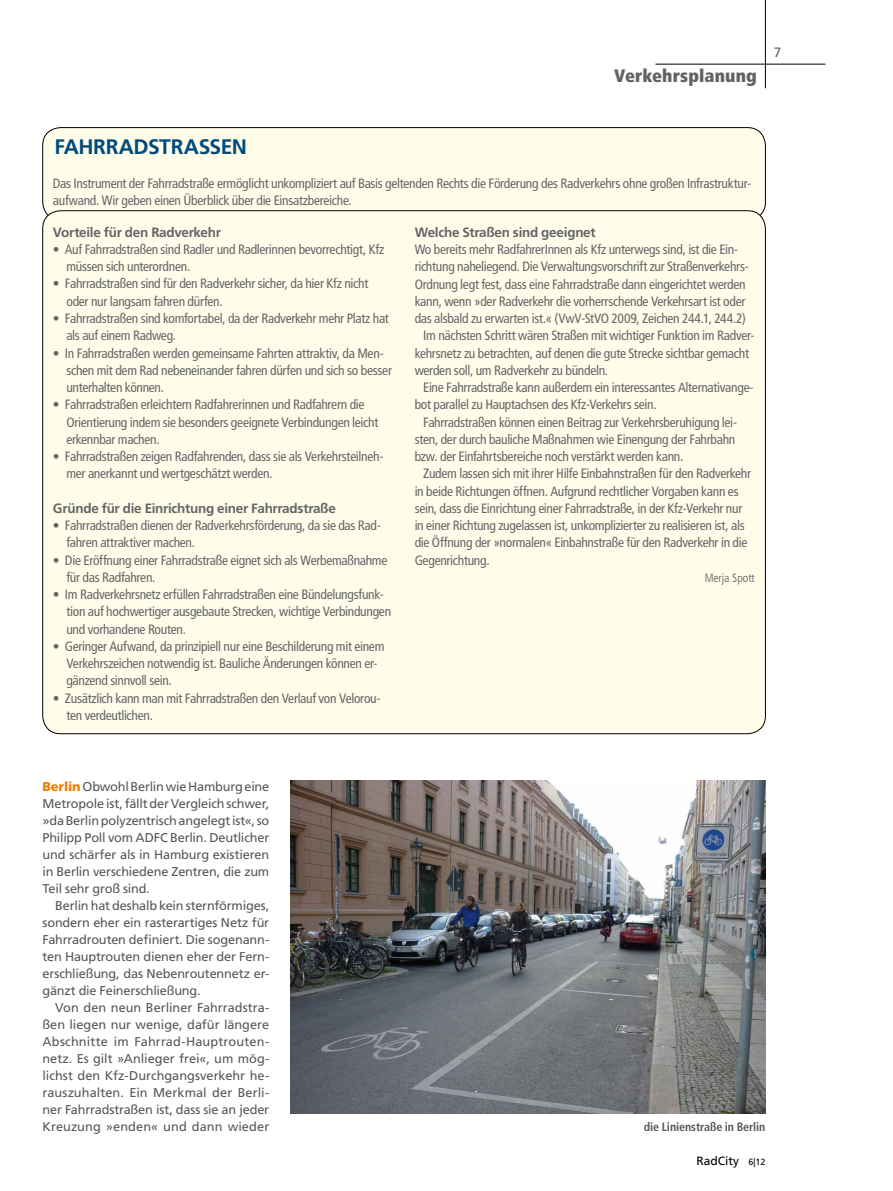
<style>
.page{position:relative;width:893px;height:1191px;background:#fff}
.page>*{position:absolute;margin:0;border:0;box-sizing:border-box;transform-origin:0 0}
.t1{font:700 21px "Frutiger LT";color:#004b7c}
.t2{font:900 condensed 18px "Frutiger LT";letter-spacing:.005em;color:#616264}
.t3{font:condensed 13.5px/17.2px "Frutiger LT";letter-spacing:-.02em;color:#646567}
.t4{font:700 13.5px "Frutiger LT";letter-spacing:-.02em;color:#646567}
.t5{font:13.5px "Frutiger LT";color:#616264}
.t6{font:12.75px "Frutiger LT";letter-spacing:-.01em;color:#58585a}
.t7{font:12.75px "Frutiger LT";letter-spacing:.01em;color:#58585a}
.t8{font:700 condensed 12px "Frutiger LT";letter-spacing:-.01em;color:#58585a}
.t9{font:12px "Frutiger LT";color:#000}
.t10{font:300 condensed 12px "Frutiger LT";letter-spacing:-.005em;color:#58585a}
.s1{font-weight:900;color:#ee7f00}
.s2{font-size:9px}
</style>
<div class="page">
<hr style="left:765px;top:0;width:1px;height:88px;background:#000">
<hr style="left:655px;top:64px;width:170px;height:1px;background:#000">
<div style="left:43px;top:128px;width:722px;height:92px;background:#fffdea;border-radius:18px"></div>
<div style="left:43px;top:127px;width:723px;height:93px;border:1px solid #000;border-radius:18px"></div>
<div style="left:43px;top:211px;width:722px;height:522px;background:#fffdea;border-radius:18px"></div>
<img style="left:291px;top:781px;width:474px;height:332px">
<p class="t2" style="left:614px;top:65px;width:144px">Verkehrsplanung</p>
<p class="t5" style="left:774px;top:44px;width:9px">7</p>
<p class="t1" style="left:54px;top:134px;width:24px">Fahrradstra</p>
<p class="t1" style="left:199px;top:134px;width:35px">SSen</p>
<p class="t3" style="left:53px;top:175px;width:700px">Das Instrument der Fahrradstraße ermöglicht unkompliziert auf Basis geltenden Rechts die Förderung des Radverkehrs ohne großen Infrastruktur&shy;aufwand. Wir geben einen Überblick über die Einsatzbereiche.</p>
<p class="t4" style="left:53px;top:224px;width:170px">Vorteile für den Radverkehr</p>
<p class="t3" style="left:66px;top:241px;width:319px;text-indent:-14px">• Auf Fahrradstraßen sind Radler und Radlerinnen bevorrechtigt, Kfz müssen sich unterordnen.</p>
<p class="t3" style="left:66px;top:275px;width:303px;text-indent:-14px">• Fahrradstraßen sind für den Radverkehr sicher, da hier Kfz nicht oder nur langsam fahren dürfen.</p>
<p class="t3" style="left:66px;top:310px;width:324px;text-indent:-14px">• Fahrradstraßen sind komfortabel, da der Radverkehr mehr Platz hat als auf einem Radweg.</p>
<p class="t3" style="left:66px;top:344px;width:327px;text-indent:-14px">• In Fahrradstraßen werden gemeinsame Fahrten attraktiv, da Men&shy;schen mit dem Rad nebeneinander fahren dürfen und sich so besser unterhalten können.</p>
<p class="t3" style="left:66px;top:396px;width:313px;text-indent:-14px">• Fahrradstraßen erleichtern Radfahrerinnen und Radfahrern die<br>Orientierung indem sie besonders geeignete Verbindungen leicht erkennbar machen.</p>
<p class="t3" style="left:66px;top:448px;width:319px;text-indent:-14px">• Fahrradstraßen zeigen Radfahrenden, dass sie als Verkehrsteilneh&shy;mer anerkannt und wertgeschätzt werden.</p>
<p class="t4" style="left:53px;top:500px;width:284px">Gründe für die Einrichtung einer Fahrradstraße</p>
<p class="t3" style="left:66px;top:517px;width:316px;text-indent:-14px">• Fahrradstraßen dienen der Radverkehrsförderung, da sie das Rad&shy;fahren attraktiver machen.</p>
<p class="t3" style="left:66px;top:551px;width:322px;text-indent:-14px">• Die Eröffnung einer Fahrradstraße eignet sich als Werbemaßnahme für das Radfahren.</p>
<p class="t3" style="left:66px;top:586px;width:326px;text-indent:-14px">• Im Radverkehrsnetz erfüllen Fahrradstraßen eine Bündelungsfunk&shy;tion auf hochwertiger ausgebaute Strecken, wichtige Verbindungen und vorhandene Routen.</p>
<p class="t3" style="left:66px;top:637px;width:319px;text-indent:-14px">• Geringer Aufwand, da prinzipiell nur eine Beschilderung mit einem<br>Verkehrszeichen notwendig ist. Bauliche Änderungen können er&shy;gänzend sinnvoll sein.</p>
<p class="t3" style="left:66px;top:689px;width:316px;text-indent:-14px">• Zusätzlich kann man mit Fahrradstraßen den Verlauf von Velorou&shy;ten verdeutlichen.</p>
<p class="t4" style="left:415px;top:224px;width:183px">Welche Straßen sind geeignet</p>
<p class="t3" style="left:415px;top:241px;width:325px">Wo bereits mehr RadfahrerInnen als Kfz unterwegs sind, ist die Ein-</p>
<p class="t3" style="left:415px;top:258px;width:336px">richtung naheliegend. Die Verwaltungsvorschrift zur Straßenverkehrs-</p>
<p class="t3" style="left:415px;top:275px;width:332px">Ordnung legt fest, dass eine Fahrradstraße dann eingerichtet werden</p>
<p class="t3" style="left:415px;top:292px;width:332px">kann, wenn »der Radverkehr die vorherrschende Verkehrsart ist oder</p>
<p class="t3" style="left:415px;top:310px;width:333px">das alsbald zu erwarten ist.« (VwV-StVO 2009, Zeichen 244.1, 244.2)</p>
<p class="t3" style="left:423px;top:327px;width:333px">Im nächsten Schritt wären Straßen mit wichtiger Funktion im Radver-</p>
<p class="t3" style="left:415px;top:344px;width:336px">kehrsnetz zu betrachten, auf denen die gute Strecke sichtbar gemacht</p>
<p class="t3" style="left:415px;top:361px;width:195px">werden soll, um Radverkehr zu bündeln.</p>
<p class="t3" style="left:423px;top:379px;width:332px">Eine Fahrradstraße kann außerdem ein interessantes Alternativange-</p>
<p class="t3" style="left:415px;top:396px;width:243px">bot parallel zu Hauptachsen des Kfz-Verkehrs sein.</p>
<p class="t3" style="left:423px;top:413px;width:315px">Fahrradstraßen können einen Beitrag zur Verkehrsberuhigung lei-</p>
<p class="t3" style="left:415px;top:431px;width:322px">sten, der durch bauliche Maßnahmen wie Einengung der Fahrbahn</p>
<p class="t3" style="left:415px;top:448px;width:270px">bzw. der Einfahrtsbereiche noch verstärkt werden kann.</p>
<p class="t3" style="left:423px;top:465px;width:329px">Zudem lassen sich mit ihrer Hilfe Einbahnstraßen für den Radverkehr</p>
<p class="t3" style="left:415px;top:482px;width:326px">in beide Richtungen öffnen. Aufgrund rechtlicher Vorgaben kann es</p>
<p class="t3" style="left:415px;top:500px;width:329px">sein, dass die Einrichtung einer Fahrradstraße, in der Kfz-Verkehr nur</p>
<p class="t3" style="left:415px;top:517px;width:332px">in einer Richtung zugelassen ist, unkomplizierter zu realisieren ist, als</p>
<p class="t3" style="left:415px;top:534px;width:334px">die Öffnung der »normalen« Einbahnstraße für den Radverkehr in die</p>
<p class="t3" style="left:415px;top:551px;width:77px">Gegenrichtung.</p>
<p class="t10" style="left:705px;top:571px;width:52px">Merja Spott</p>
<p class="t6" style="left:43px;top:779px;width:228px"><span class="s1">Berlin</span> Obwohl Berlin wie Hamburg eine</p>
<p class="t6" style="left:43px;top:796px;width:228px">Metropole ist, fällt der Vergleich schwer,</p>
<p class="t6" style="left:43px;top:813px;width:228px">»da Berlin polyzentrisch angelegt ist«, so</p>
<p class="t6" style="left:43px;top:830px;width:228px">Philipp Poll vom ADFC Berlin. Deutlicher</p>
<p class="t6" style="left:43px;top:847px;width:228px">und schärfer als in Hamburg existieren</p>
<p class="t6" style="left:43px;top:864px;width:228px">in Berlin verschiedene Zentren, die zum</p>
<p class="t6" style="left:43px;top:881px;width:109px">Teil sehr groß sind.</p>
<p class="t6" style="left:55px;top:898px;width:215px">Berlin hat deshalb kein sternförmiges,</p>
<p class="t6" style="left:43px;top:915px;width:228px">sondern eher ein rasterartiges Netz für</p>
<p class="t6" style="left:43px;top:932px;width:228px">Fahrradrouten definiert. Die sogenann-</p>
<p class="t6" style="left:43px;top:949px;width:227px">ten Hauptrouten dienen eher der Fern-</p>
<p class="t6" style="left:43px;top:966px;width:228px">erschließung, das Nebenroutennetz er-</p>
<p class="t6" style="left:43px;top:983px;width:160px">gänzt die Feinerschließung.</p>
<p class="t6" style="left:55px;top:1000px;width:216px">Von den neun Berliner Fahrradstra-</p>
<p class="t6" style="left:43px;top:1017px;width:228px">ßen liegen nur wenige, dafür längere</p>
<p class="t7" style="left:43px;top:1034px;width:228px">Abschnitte im Fahrrad-Hauptrouten-</p>
<p class="t6" style="left:43px;top:1051px;width:228px">netz. Es gilt »Anlieger frei«, um mög-</p>
<p class="t6" style="left:43px;top:1068px;width:228px">lichst den Kfz-Durchgangsverkehr he-</p>
<p class="t6" style="left:43px;top:1085px;width:228px">rauszuhalten. Ein Merkmal der Berli-</p>
<p class="t6" style="left:43px;top:1102px;width:228px">ner Fahrradstraßen ist, dass sie an jeder</p>
<p class="t6" style="left:43px;top:1119px;width:228px">Kreuzung »enden« und dann wieder</p>
<p class="t8" style="left:644px;top:1120px;width:123px">die Linienstraße in Berlin</p>
<p class="t9" style="left:696px;top:1154px;width:71px">RadCity <span class="s2">6|12</span></p>
</div>
